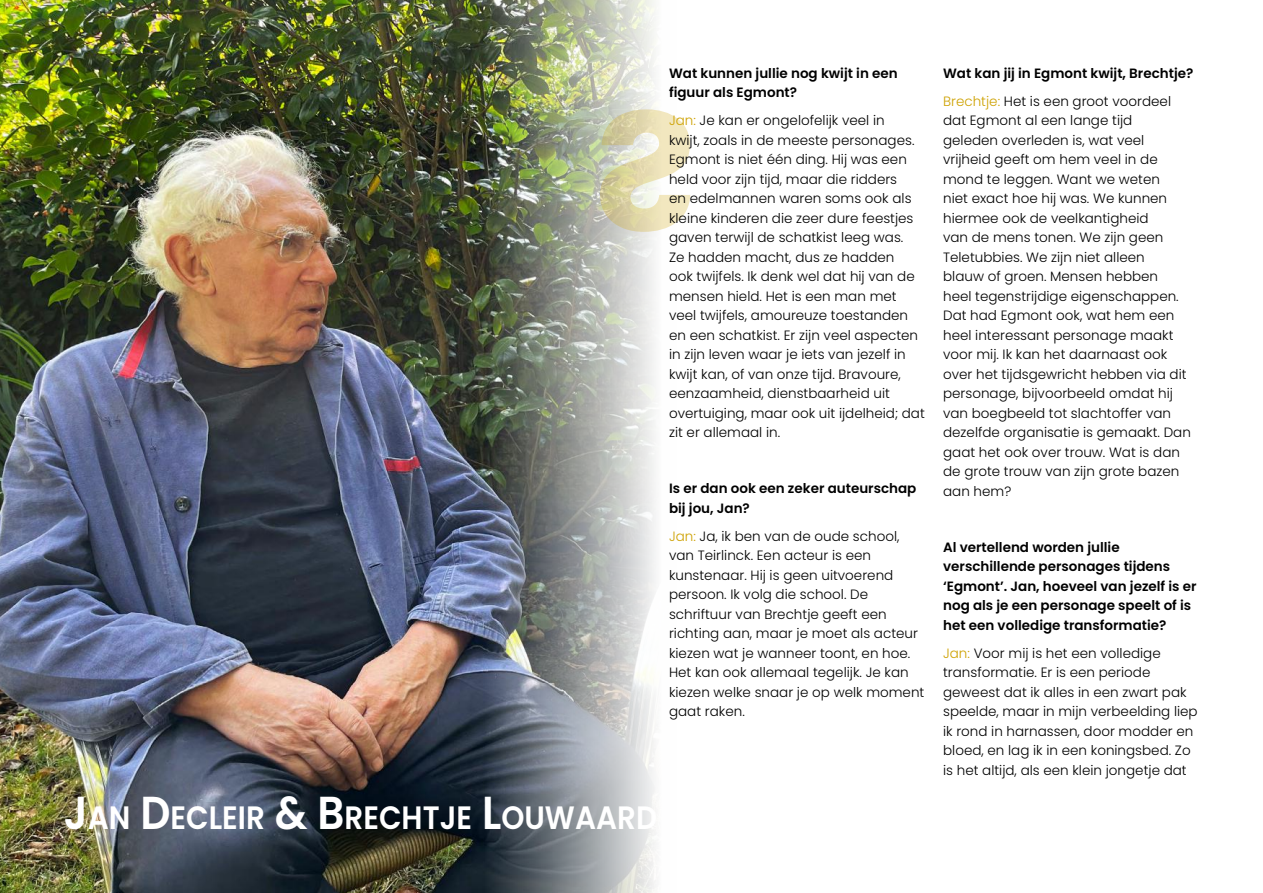
<style>
.page{position:relative;width:1263px;height:893px;background:#fff}
.page>*{position:absolute;margin:0;border:0;box-sizing:border-box;transform-origin:0 0}
.t1{font:600 32.4px "Poppins";color:#fff;scale:.91 1}
.t2{font:300 13.5px/19.5px "Poppins";color:#000}
.t3{font:600 13.5px/19.5px "Poppins";color:#000}
.s1{color:#cea203}
.s2{font-size:46.2px}
.s3{font-weight:300;color:#cea203}
.s4{font-weight:300}
</style>
<div class="page">
<img style="left:0;top:0;width:656px;height:893px">
<img style="left:452px;top:109px;width:204px;height:123px">
<svg style="left:452px;top:261px;width:204px;height:28px;background:#8a8d84"></svg>
<p class="t3" style="left:669px;top:64px;width:230px">Wat kunnen jullie nog kwijt in een figuur als Egmont?</p>
<p class="t2" style="left:669px;top:111px;width:257px"><span class="s1">Jan:</span> Je kan er ongelofelijk veel in<br>kwijt, zoals in de meeste personages.<br>Egmont is niet één ding. Hij was een held voor zijn tijd, maar die ridders<br>en edelmannen waren soms ook als kleine kinderen die zeer dure feestjes gaven terwijl de schatkist leeg was.<br>Ze hadden macht, dus ze hadden<br>ook twijfels. Ik denk wel dat hij van de mensen hield. Het is een man met veel twijfels, amoureuze toestanden en een schatkist. Er zijn veel aspecten in zijn leven waar je iets van jezelf in kwijt kan, of van onze tijd. Bravoure, eenzaamheid, dienstbaarheid uit overtuiging, maar ook uit ijdelheid; dat zit er allemaal in.</p>
<p class="t3" style="left:669px;top:479px;width:249px">Is er dan ook een zeker auteurschap bij jou, Jan?</p>
<p class="t2" style="left:669px;top:526px;width:257px"><span class="s1">Jan:</span> Ja, ik ben van de oude school, van Teirlinck. Een acteur is een kunstenaar. Hij is geen uitvoerend persoon. Ik volg die school. De schriftuur van Brechtje geeft een richting aan, maar je moet als acteur kiezen wat je wanneer toont, en hoe.<br>Het kan ook allemaal tegelijk. Je kan kiezen welke snaar je op welk moment gaat raken.</p>
<h1 class="t1" style="left:64px;top:799px;width:653px"><span class="s2">J</span> AN <span class="s2">D</span>ECLEIR <span class="s2">&amp; B</span>RECHTJE <span class="s2">L</span>OUWAARD</h1>
<p class="t3" style="left:943px;top:59px;width:252px;line-height:28px">Wat kan jij in Egmont kwijt, Brechtje?<br><span class="s3">Brechtje:</span> <span class="s4">Het is een groot voordeel</span></p>
<p class="t2" style="left:943px;top:111px;width:249px">dat Egmont al een lange tijd<br>geleden overleden is, wat veel vrijheid geeft om hem veel in de mond te leggen. Want we weten<br>niet exact hoe hij was. We kunnen hiermee ook de veelkantigheid<br>van de mens tonen. We zijn geen<br>Teletubbies. We zijn niet alleen<br>blauw of groen. Mensen hebben<br>heel tegenstrijdige eigenschappen.<br>Dat had Egmont ook, wat hem een heel interessant personage maakt voor mij. Ik kan het daarnaast ook over het tijdsgewricht hebben via dit personage, bijvoorbeeld omdat hij van boegbeeld tot slachtoffer van dezelfde organisatie is gemaakt. Dan gaat het ook over trouw. Wat is dan de grote trouw van zijn grote bazen aan hem?</p>
<p class="t3" style="left:943px;top:537px;width:255px">Al vertellend worden jullie verschillende personages tijdens ‘Egmont’. Jan, hoeveel van jezelf is er nog als je een personage speelt of is het een volledige transformatie?</p>
<p class="t2" style="left:943px;top:643px;width:256px"><span class="s1">Jan:</span> Voor mij is het een volledige transformatie. Er is een periode geweest dat ik alles in een zwart pak speelde, maar in mijn verbeelding liep ik rond in harnassen, door modder en bloed, en lag ik in een koningsbed. Zo is het altijd, als een klein jongetje dat</p>
</div>
